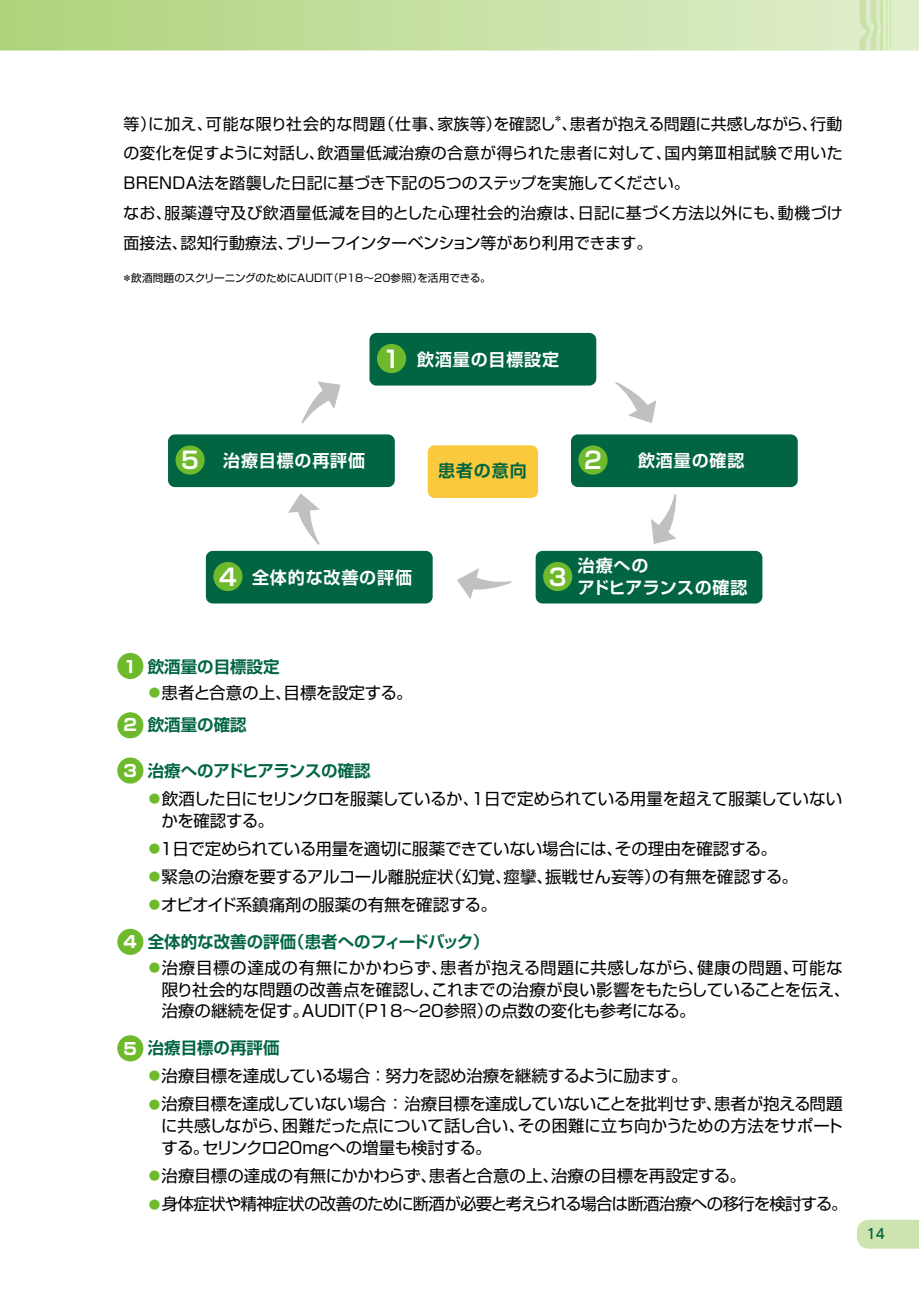
<style>
.page{position:relative;width:919px;height:1289px;background:#fff}
.page>*{position:absolute;margin:0;border:0;box-sizing:border-box;transform-origin:0 0}
.t1{font:700 23.4px "Shin Go Pr 6 N De";color:#fff}
.t2{font:700 16.95px "Shin Go Pr 6 N De";letter-spacing:.05em;color:#fff}
.t3{font:700 16.95px/21.3px "Shin Go Pr 6 N De";letter-spacing:.03em;color:#fff}
.t4{font:700 16.95px "Shin Go Pr 6 N De";letter-spacing:.05em;color:#006540}
.t5{font:16.5px/21.8px "Shin Go Pr 6 N";letter-spacing:-.01em;color:#000}
.t6{font:700 16.5px "Shin Go Pr 6 N De";color:#006540}
.t7{font:16.5px "Shin Go Pr 6 N";letter-spacing:-.045em;color:#000}
.t8{font:16.5px "Shin Go Pr 6 N";letter-spacing:-.03em;color:#000}
.t9{font:700 16.5px "Shin Go Pr 6 N De";letter-spacing:-.02em;color:#006540}
.t10{font:15.9px/29.7px "Shin Go Pr 6 N";letter-spacing:.01em;color:#000}
.t11{font:500 13.8px "UD Shin Go Pr 6 N";color:#006540}
.t12{font:10.65px "Shin Go Pr 6 N";letter-spacing:.005em;color:#000}
.t13{font:9.3px "Shin Go Pr 6 N";color:#000}
.s1{font-size:23.4px}
.s2{font-family:"Shin Go Pr 6 N";color:#fff}
.s3{font-size:11.55px;color:#6fba2c}
</style>
<div class="page">
<svg style="left:0;top:0;width:918px;height:50px;background:#c7e0a3"></svg>
<div style="left:857px;top:1219px;width:61px;height:29px;background:#cee4ae"></div>
<svg style="left:117px;top:653px;width:26px;height:26px"></svg>
<svg style="left:117px;top:928px;width:26px;height:26px"></svg>
<svg style="left:117px;top:1035px;width:26px;height:26px"></svg>
<svg style="left:117px;top:757px;width:26px;height:26px"></svg>
<svg style="left:117px;top:712px;width:26px;height:26px"></svg>
<div style="left:535px;top:551px;width:227px;height:52px;background:#006540;border-radius:7px"></div>
<div style="left:543px;top:562px;width:29px;height:29px;background:#6fba2c;border-radius:50%"></div>
<div style="left:571px;top:434px;width:226px;height:53px;background:#006540;border-radius:7px"></div>
<div style="left:578px;top:445px;width:29px;height:29px;background:#6fba2c;border-radius:50%"></div>
<div style="left:168px;top:434px;width:227px;height:53px;background:#006540;border-radius:7px"></div>
<div style="left:175px;top:445px;width:30px;height:29px;background:#6fba2c;border-radius:50%"></div>
<div style="left:206px;top:551px;width:226px;height:52px;background:#006540;border-radius:7px"></div>
<div style="left:213px;top:562px;width:29px;height:29px;background:#6fba2c;border-radius:50%"></div>
<div style="left:427px;top:445px;width:111px;height:53px;background:#fbc93e;border-radius:7px"></div>
<div style="left:369px;top:333px;width:227px;height:52px;background:#006540;border-radius:7px"></div>
<div style="left:377px;top:344px;width:29px;height:29px;background:#6fba2c;border-radius:50%"></div>
<svg style="left:615px;top:382px;width:41px;height:41px"></svg>
<svg style="left:651px;top:494px;width:25px;height:50px"></svg>
<svg style="left:457px;top:568px;width:54px;height:31px"></svg>
<svg style="left:288px;top:493px;width:32px;height:51px"></svg>
<svg style="left:301px;top:381px;width:39px;height:42px"></svg>
<p class="t13" style="left:553px;top:111px;width:11px">＊</p>
<p class="t10" style="left:123px;top:137px;width:721px">の変化を促すように対話し、飲酒量低減治療の合意が得られた患者に対して、国内第Ⅲ相試験で用いたBRENDA法を踏襲した日記に基づき下記の５つのステップを実施してください。<br>なお、服薬遵守及び飲酒量低減を目的とした心理社会的治療は、日記に基づく方法以外にも、動機づけ面接法、認知行動療法、ブリーフインターベンション等があり利用できます。</p>
<p class="t12" style="left:122px;top:269px;width:370px">＊飲酒問題のスクリーニングのためにAUDIT（P18～20参照）を活用できる。</p>
<p class="t10" style="left:123px;top:108px;width:720px">等）に加え、可能な限り社会的な問題（仕事、家族等）を確認し、患者が抱える問題に共感しながら、行動</p>
<p class="t2" style="left:382px;top:345px;width:178px"><span class="s1">1</span> 飲酒量の目標設定</p>
<p class="t2" style="left:181px;top:447px;width:185px"><span class="s1">5</span> 治療目標の再評価</p>
<h1 class="t1" style="left:584px;top:441px;width:19px">2</h1>
<p class="t2" style="left:638px;top:447px;width:108px">飲酒量の確認</p>
<p class="t4" style="left:438px;top:457px;width:90px">患者の意向</p>
<p class="t2" style="left:219px;top:563px;width:194px"><span class="s1">4</span> 全体的な改善の評価</p>
<h1 class="t1" style="left:549px;top:557px;width:19px">3</h1>
<p class="t3" style="left:577px;top:554px;width:171px">治療への<br>アドヒアランスの確認</p>
<p class="t6" style="left:123px;top:653px;width:158px"><span class="s2">1</span> 飲酒量の目標設定</p>
<p class="t5" style="left:149px;top:680px;width:265px"><span class="s3">●</span>患者と合意の上、目標を設定する。</p>
<p class="t6" style="left:123px;top:711px;width:125px"><span class="s2">2</span> 飲酒量の確認</p>
<p class="t9" style="left:123px;top:756px;width:249px"><span class="s2">3</span> 治療へのアドヒアランスの確認</p>
<p class="t5" style="left:161px;top:786px;width:682px;text-indent:-13px"><span class="s3">●</span>飲酒した日にセリンクロを服薬しているか、１日で定められている用量を超えて服薬していないかを確認する。</p>
<p class="t5" style="left:149px;top:836px;width:629px"><span class="s3">●</span>１日で定められている用量を適切に服薬できていない場合には、その理由を確認する。</p>
<p class="t5" style="left:149px;top:864px;width:650px"><span class="s3">●</span>緊急の治療を要するアルコール離脱症状（幻覚、痙攣、振戦せん妄等）の有無を確認する。</p>
<p class="t5" style="left:149px;top:892px;width:349px"><span class="s3">●</span>オピオイド系鎮痛剤の服薬の有無を確認する。</p>
<p class="t6" style="left:123px;top:927px;width:367px"><span class="s2">4</span> 全体的な改善の評価（患者へのフィードバック）</p>
<p class="t5" style="left:162px;top:955px;width:690px;text-indent:-13px"><span class="s3">●</span>治療目標の達成の有無にかかわらず、患者が抱える問題に共感しながら、健康の問題、可能な限り社会的な問題の改善点を確認し、これまでの治療が良い影響をもたらしていることを伝え、治療の継続を促す。AUDIT（P18～20参照）の点数の変化も参考になる。</p>
<p class="t6" style="left:123px;top:1034px;width:158px"><span class="s2">5</span> 治療目標の再評価</p>
<p class="t8" style="left:149px;top:1062px;width:540px"><span class="s3">●</span>治療目標を達成している場合 ：努力を認め治療を継続するように励ます。</p>
<p class="t5" style="left:161px;top:1092px;width:683px;text-align:justify;text-indent:-12px"><span class="s3">●</span>治療目標を達成していない場合 ：治療目標を達成していないことを批判せず、患者が抱える問題に共感しながら、困難だった点について話し合い、その困難に立ち向かうための方法をサポートする。セリンクロ20mgへの増量も検討する。</p>
<p class="t5" style="left:149px;top:1163px;width:598px"><span class="s3">●</span>治療目標の達成の有無にかかわらず、患者と合意の上、治療の目標を再設定する。</p>
<p class="t7" style="left:149px;top:1190px;width:700px"><span class="s3">●</span> 身体症状や精神症状の改善のために断酒が必要と考えられる場合は断酒治療への移行を検討する。</p>
<p class="t11" style="left:866px;top:1222px;width:20px">14</p>
</div>
